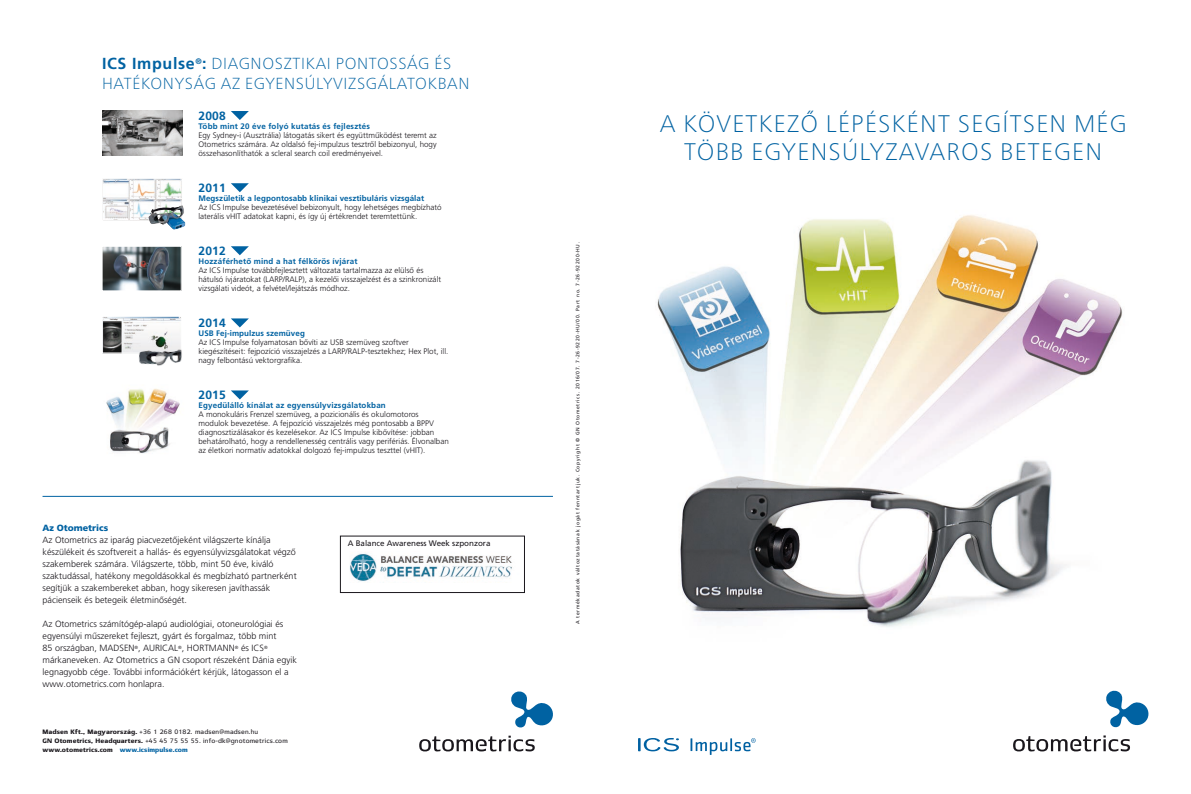
<style>
.page{position:relative;width:1191px;height:794px;background:#fff}
.page>*{position:absolute;margin:0;border:0;box-sizing:border-box;transform-origin:0 0}
.t1{font:100 24px/28px "Frutiger Neue LT Pro";letter-spacing:.05em;color:#0062a2;text-align:center}
.t2{font:100 16px/20px "Frutiger Neue LT Pro";letter-spacing:.04em;color:#0062a2}
.t3{font:700 12px "Frutiger LT Pro";letter-spacing:.02em;color:#0062a2}
.t4{font:300 9px/12px "Frutiger LT Pro";color:#1a171c}
.t5{font:900 9px "Frutiger LT Std";color:#0062a2}
.t6{font:300 8px/9px "Frutiger LT Pro";color:#1a171c}
.t7{font:700 8px "Frutiger LT Pro";letter-spacing:.02em;color:#0062a2}
.t8{font:8px "Frutiger LT Pro";color:#1a171c}
.t9{font:700 6.2px/9px "Olic";letter-spacing:.02em;color:#1a171c}
.t10{font:5px "Frutiger LT Std";letter-spacing:.12em;color:#1a171c}
.s1{font-family:"Frutiger LT Pro";font-weight:700}
.s2{font-weight:400}
.s3{color:#0062a2}
</style>
<div class="page">
<img style="left:102px;top:111px;width:80px;height:44px">
<img style="left:104px;top:181px;width:76px;height:38px">
<div style="left:102px;top:179px;width:80px;height:42px;border:1px solid #fff"></div>
<img style="left:148px;top:205px;width:38px;height:25px">
<img style="left:104px;top:248px;width:75px;height:41px">
<div style="left:102px;top:246px;width:79px;height:45px;border:1px solid #fff"></div>
<img style="left:104px;top:318px;width:75px;height:33px">
<div style="left:102px;top:316px;width:79px;height:37px;border:1px solid #fff"></div>
<img style="left:132px;top:338px;width:50px;height:28px">
<svg style="left:419px;top:735px;width:116px;height:16px"></svg>
<svg style="left:511px;top:691px;width:42px;height:36px"></svg>
<img style="left:350px;top:552px;width:162px;height:30px">
<img style="left:106px;top:388px;width:74px;height:66px">
<svg style="left:231px;top:390px;width:18px;height:9px"></svg>
<svg style="left:231px;top:318px;width:18px;height:9px"></svg>
<svg style="left:231px;top:246px;width:18px;height:9px"></svg>
<svg style="left:231px;top:183px;width:18px;height:9px"></svg>
<svg style="left:231px;top:111px;width:18px;height:9px"></svg>
<hr style="left:43px;top:496px;width:510px;height:1px;background:#0062a2">
<img style="left:657px;top:215px;width:466px;height:412px">
<svg style="left:1013px;top:735px;width:117px;height:16px"></svg>
<svg style="left:1106px;top:690px;width:42px;height:37px"></svg>
<svg style="left:638px;top:738px;width:41px;height:13px"></svg>
<svg style="left:690px;top:738px;width:65px;height:17px"></svg>
<h2 class="t2" style="left:102px;top:53px;width:369px"><span class="s1">ICS Impulse</span><sup>®</sup><span class="s1">:</span> DIAGNOSZTIKAI PONTOSSÁG ÉS<br>HATÉKONYSÁG AZ EGYENSÚLYVIZSGÁLATOKBAN</h2>
<h3 class="t3" style="left:198px;top:108px;width:29px">2008</h3>
<p class="t7" style="left:198px;top:121px;width:173px">Több mint 20 éve folyó kutatás és fejlesztés</p>
<p class="t6" style="left:198px;top:130px;width:240px;text-align:justify">Egy Sydney-i (Ausztrália) látogatás sikert és együttműködést teremt az Otometrics számára. Az oldalsó fej-impulzus tesztről bebizonyul, hogy összehasonlíthatók a scleral search coil eredményeivel.</p>
<h3 class="t3" style="left:198px;top:180px;width:29px">2011</h3>
<p class="t7" style="left:198px;top:193px;width:227px">Megszületik a legpontosabb klinikai vesztibuláris vizsgálat</p>
<p class="t6" style="left:198px;top:202px;width:245px">Az ICS Impulse bevezetésével bebizonyult, hogy lehetséges megbízható laterális vHIT adatokat kapni, és így új értékrendet teremtettünk.</p>
<h3 class="t3" style="left:198px;top:243px;width:29px">2012</h3>
<p class="t7" style="left:198px;top:256px;width:161px">Hozzáférhető mind a hat félkörös ívjárat</p>
<p class="t6" style="left:198px;top:265px;width:244px">Az ICS Impulse továbbfejlesztett változata tartalmazza az elülső és hátulsó ívjáratokat (LARP/RALP), a kezelői visszajelzést és a szinkronizált vizsgálati videót, a felvétel/lejátszás módhoz.</p>
<h3 class="t3" style="left:198px;top:315px;width:29px">2014</h3>
<p class="t7" style="left:198px;top:328px;width:108px">USB Fej-impulzus szemüveg</p>
<p class="t6" style="left:198px;top:337px;width:251px">Az ICS Impulse folyamatosan bővíti az USB szemüveg szoftver kiegészítéseit: fejpozíció visszajelzés a LARP/RALP-tesztekhez; Hex Plot, ill. nagy felbontású vektorgrafika.</p>
<h3 class="t3" style="left:198px;top:387px;width:29px">2015</h3>
<p class="t7" style="left:198px;top:400px;width:189px">Egyedülálló kínálat az egyensúlyvizsgálatokban</p>
<p class="t6" style="left:198px;top:409px;width:252px">A monokuláris Frenzel szemüveg, a pozicionális és okulomotoros modulok bevezetése. A fejpozíció visszajelzés még pontosabb a BPPV diagnosztizálásakor és kezelésekor. Az ICS Impulse kibővítése: jobban behatárolható, hogy a rendellenesség centrális vagy perifériás. Élvonalban az életkori normatív adatokkal dolgozó fej-impulzus teszttel (vHIT).</p>
<p class="t5" style="left:43px;top:523px;width:67px">Az Otometrics</p>
<p class="t4" style="left:43px;top:534px;width:256px">Az Otometrics az iparág piacvezetőjeként világszerte kínálja készülékeit és szoftvereit a hallás- és egyensúlyvizsgálatokat végző szakemberek számára. Világszerte, több, mint 50 éve, kiváló szaktudással, hatékony megoldásokkal és megbízható partnerként segítjük a szakembereket abban, hogy sikeresen javíthassák pácienseik és betegeik életminőségét.</p>
<p class="t4" style="left:43px;top:618px;width:256px">Az Otometrics számítógép-alapú audiológiai, otoneurológiai és egyensúlyi műszereket fejleszt, gyárt és forgalmaz, több mint<br>85 országban, MADSEN<sup>®</sup>, AURICAL<sup>®</sup>, HORTMANN<sup>®</sup> és ICS<sup>® </sup>márkaneveken. Az Otometrics a GN csoport részeként Dánia egyik legnagyobb cége. További információkért kérjük, látogasson el a www.otometrics.com honlapra.</p>
<p class="t9" style="left:43px;top:727px;width:247px">Madsen Kft., Magyarország. <span class="s2">+36 1 268 0182. madsen@madsen.hu<br></span>GN Otometrics, Headquarters. <span class="s2">+45 45 75 55 55. info-dk@gnotometrics.com </span>www.otometrics.com <span class="s3">www.icsimpulse.com</span></p>
<p class="t8" style="left:348px;top:539px;width:144px">A Balance Awareness Week szponzora</p>
<p class="t10" style="left:575px;top:624px;width:383px;rotate:-90deg">A termékadatok változtatásának jogát fenntartjuk. Copyright © GN Otometrics. 2016/07. 7-26-9220-HU/00. Part no. 7-26-92200-HU.</p>
<h1 class="t1" style="left:660px;top:109px;width:468px">A KÖVETKEZŐ LÉPÉSKÉNT SEGÍTSEN MÉG<br>TÖBB EGYENSÚLYZAVAROS BETEGEN</h1>
</div>
